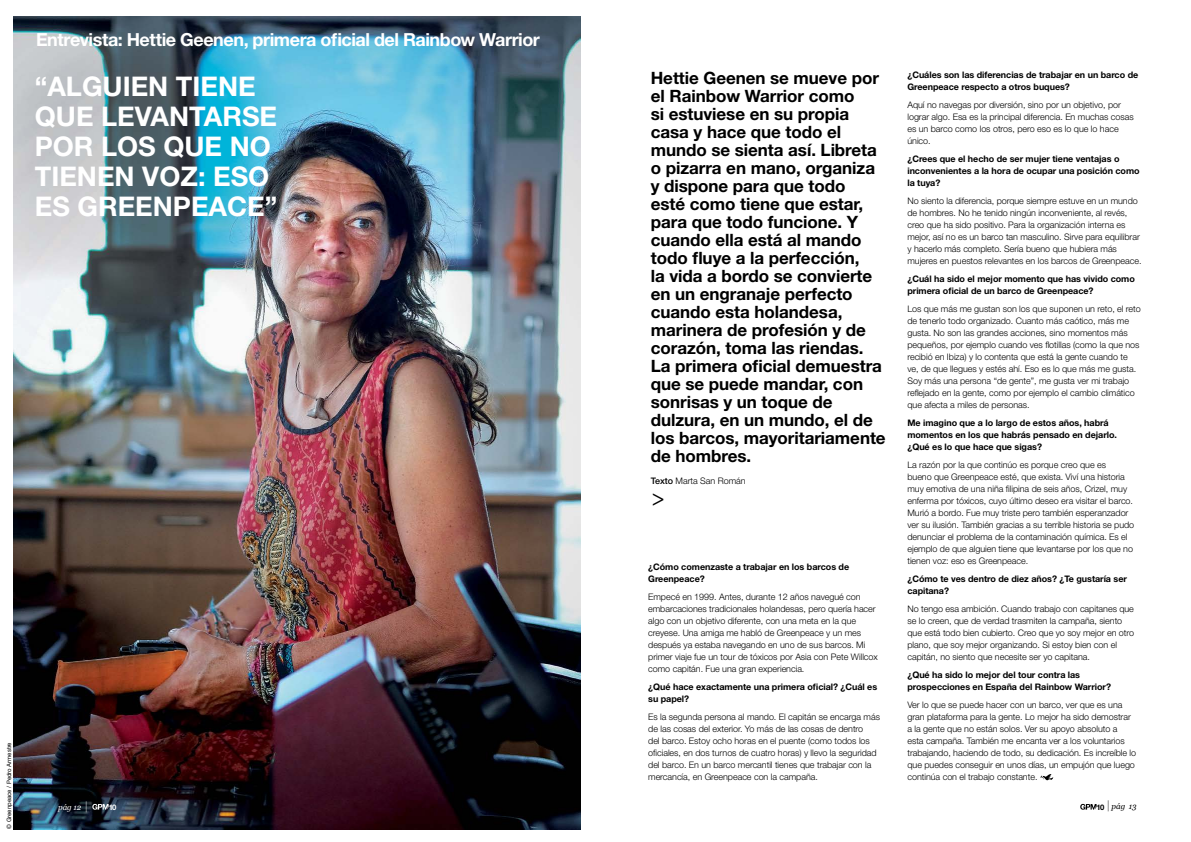
<style>
.page{position:relative;width:1191px;height:842px;background:#fff}
.page>*{position:absolute;margin:0;border:0;box-sizing:border-box;transform-origin:0 0}
.t1{font:700 27.1px/30px "Helvetica Neue LT Std";color:#fff}
.t2{font:23px "Georgia";color:#000}
.t3{font:700 18px "Helvetica Neue LT Std";letter-spacing:-.025em;color:#fff}
.t4{font:700 17px/18px "Helvetica Neue LT Std";letter-spacing:-.005em;color:#000}
.t5{font:300 9px/12px "Helvetica Neue LT Std";letter-spacing:-.005em;color:#000}
.t6{font:700 9px/12px "Helvetica Neue LT Std";letter-spacing:-.005em;color:#000}
.t7{font:italic 8px "Georgia";color:#000}
.t8{font:italic 8px "Georgia";color:#fff}
.t9{font:700 7.7px "Helvetica Neue LT Std";color:#fff}
.t10{font:6px "Helvetica Neue LT Std";color:#000}
.s1{font-weight:500}
.s2{font-family:"Helvetica Neue LT Std";font-weight:100;font-style:normal;font-size:11px}
.s3{font-family:"Helvetica Neue LT Std";font-weight:700;font-style:normal;font-size:7.7px}
</style>
<div class="page">
<img style="left:14px;top:16px;width:567px;height:814px">
<svg style="left:1080px;top:804px;width:16px;height:6px"></svg>
<svg style="left:92px;top:804px;width:17px;height:6px"></svg>
<svg style="left:1040px;top:774px;width:13px;height:6px"></svg>
<p class="t10" style="left:5px;top:829px;width:88px;rotate:-90deg">© Greenpeace / Pedro Armestre</p>
<h3 class="t3" style="left:36px;top:29px;width:505px">Entrevista: Hettie Geenen, primera oficial del Rainbow Warrior</h3>
<h1 class="t1" style="left:35px;top:71px;width:244px">“ALGUIEN TIENE<br>QUE LEVANTARSE<br>POR LOS QUE NO<br>TIENEN VOZ: ESO<br>ES GREENPEACE”</h1>
<p class="t4" style="left:651px;top:69px;width:236px">Hettie Geenen se mueve por el Rainbow Warrior como<br>si estuviese en su propia casa y hace que todo el mundo se sienta así. Libreta o pizarra en mano, organiza y dispone para que todo<br>esté como tiene que estar, para que todo funcione. Y cuando ella está al mando todo fluye a la perfección,<br>la vida a bordo se convierte en un engranaje perfecto cuando esta holandesa, marinera de profesión y de corazón, toma las riendas.<br>La primera oficial demuestra que se puede mandar, con sonrisas y un toque de dulzura, en un mundo, el de los barcos, mayoritariamente de hombres.</p>
<p class="t5" style="left:651px;top:475px;width:96px"><span class="s1">Texto</span> Marta San Román</p>
<h2 class="t2" style="left:651px;top:484px;width:16px">&gt;</h2>
<p class="t6" style="left:648px;top:561px;width:202px">¿Cómo comenzaste a trabajar en los barcos de<br>Greenpeace?</p>
<p class="t5" style="left:648px;top:591px;width:231px">Empecé en 1999. Antes, durante 12 años navegué con embarcaciones tradicionales holandesas, pero quería hacer algo con un objetivo diferente, con una meta en la que creyese. Una amiga me habló de Greenpeace y un mes después ya estaba navegando en uno de sus barcos. Mi primer viaje fue un tour de tóxicos por Asia con Pete Willcox como capitán. Fue una gran experiencia.</p>
<p class="t6" style="left:648px;top:681px;width:230px">¿Qué hace exactamente una primera oficial? ¿Cuál es su papel?</p>
<p class="t5" style="left:648px;top:711px;width:233px">Es la segunda persona al mando. El capitán se encarga más de las cosas del exterior. Yo más de las cosas de dentro<br>del barco. Estoy ocho horas en el puente (como todos los oficiales, en dos turnos de cuatro horas) y llevo la seguridad del barco. En un barco mercantil tienes que trabajar con la mercancía, en Greenpeace con la campaña.</p>
<p class="t6" style="left:907px;top:69px;width:232px">¿Cuáles son las diferencias de trabajar en un barco de<br>Greenpeace respecto a otros buques?</p>
<p class="t5" style="left:907px;top:99px;width:228px">Aquí no navegas por diversión, sino por un objetivo, por lograr algo. Esa es la principal diferencia. En muchas cosas es un barco como los otros, pero eso es lo que lo hace único.</p>
<p class="t6" style="left:907px;top:153px;width:234px">¿Crees que el hecho de ser mujer tiene ventajas o inconvenientes a la hora de ocupar una posición como la tuya?</p>
<p class="t5" style="left:907px;top:195px;width:236px">No siento la diferencia, porque siempre estuve en un mundo de hombres. No he tenido ningún inconveniente, al revés, creo que ha sido positivo. Para la organización interna es mejor, así no es un barco tan masculino. Sirve para equilibrar y hacerlo más completo. Sería bueno que hubiera más mujeres en puestos relevantes en los barcos de Greenpeace.</p>
<p class="t6" style="left:907px;top:273px;width:229px">¿Cuál ha sido el mejor momento que has vivido como primera oficial de un barco de Greenpeace?</p>
<p class="t5" style="left:907px;top:303px;width:235px">Los que más me gustan son los que suponen un reto, el reto de tenerlo todo organizado. Cuanto más caótico, más me gusta. No son las grandes acciones, sino momentos más pequeños, por ejemplo cuando ves flotillas (como la que nos recibió en Ibiza) y lo contenta que está la gente cuando te ve, de que llegues y estés ahí. Eso es lo que más me gusta.<br>Soy más una persona “de gente”, me gusta ver mi trabajo reflejado en la gente, como por ejemplo el cambio climático que afecta a miles de personas.</p>
<p class="t6" style="left:907px;top:416px;width:211px">Me imagino que a lo largo de estos años, habrá momentos en los que habrás pensado en dejarlo. ¿Qué es lo que hace que sigas?</p>
<p class="t5" style="left:907px;top:459px;width:228px">La razón por la que continúo es porque creo que es<br>bueno que Greenpeace esté, que exista. Viví una historia muy emotiva de una niña filipina de seis años, Crizel, muy enferma por tóxicos, cuyo último deseo era visitar el barco.<br>Murió a bordo. Fue muy triste pero también esperanzador ver su ilusión. También gracias a su terrible historia se pudo denunciar el problema de la contaminación química. Es el ejemplo de que alguien tiene que levantarse por los que no tienen voz: eso es Greenpeace.</p>
<p class="t6" style="left:907px;top:572px;width:221px">¿Cómo te ves dentro de diez años? ¿Te gustaría ser capitana?</p>
<p class="t5" style="left:907px;top:602px;width:228px">No tengo esa ambición. Cuando trabajo con capitanes que se lo creen, que de verdad trasmiten la campaña, siento que está todo bien cubierto. Creo que yo soy mejor en otro plano, que soy mejor organizando. Si estoy bien con el capitán, no siento que necesite ser yo capitana.</p>
<p class="t6" style="left:907px;top:668px;width:205px">¿Qué ha sido lo mejor del tour contra las prospecciones en España del Rainbow Warrior?</p>
<p class="t5" style="left:907px;top:698px;width:230px">Ver lo que se puede hacer con un barco, ver que es una gran plataforma para la gente. Lo mejor ha sido demostrar a la gente que no están solos. Ver su apoyo absoluto a<br>esta campaña. También me encanta ver a los voluntarios trabajando, haciendo de todo, su dedicación. Es increíble lo que puedes conseguir en unos días, un empujón que luego continúa con el trabajo constante.</p>
<p class="t8" style="left:58px;top:802px;width:31px">pág 12 <span class="s2">|</span></p>
<p class="t9" style="left:109px;top:802px;width:9px">10</p>
<p class="t7" style="left:1096px;top:801px;width:42px"><span class="s3">10</span> <span class="s2">|</span> pág 13</p>
</div>
